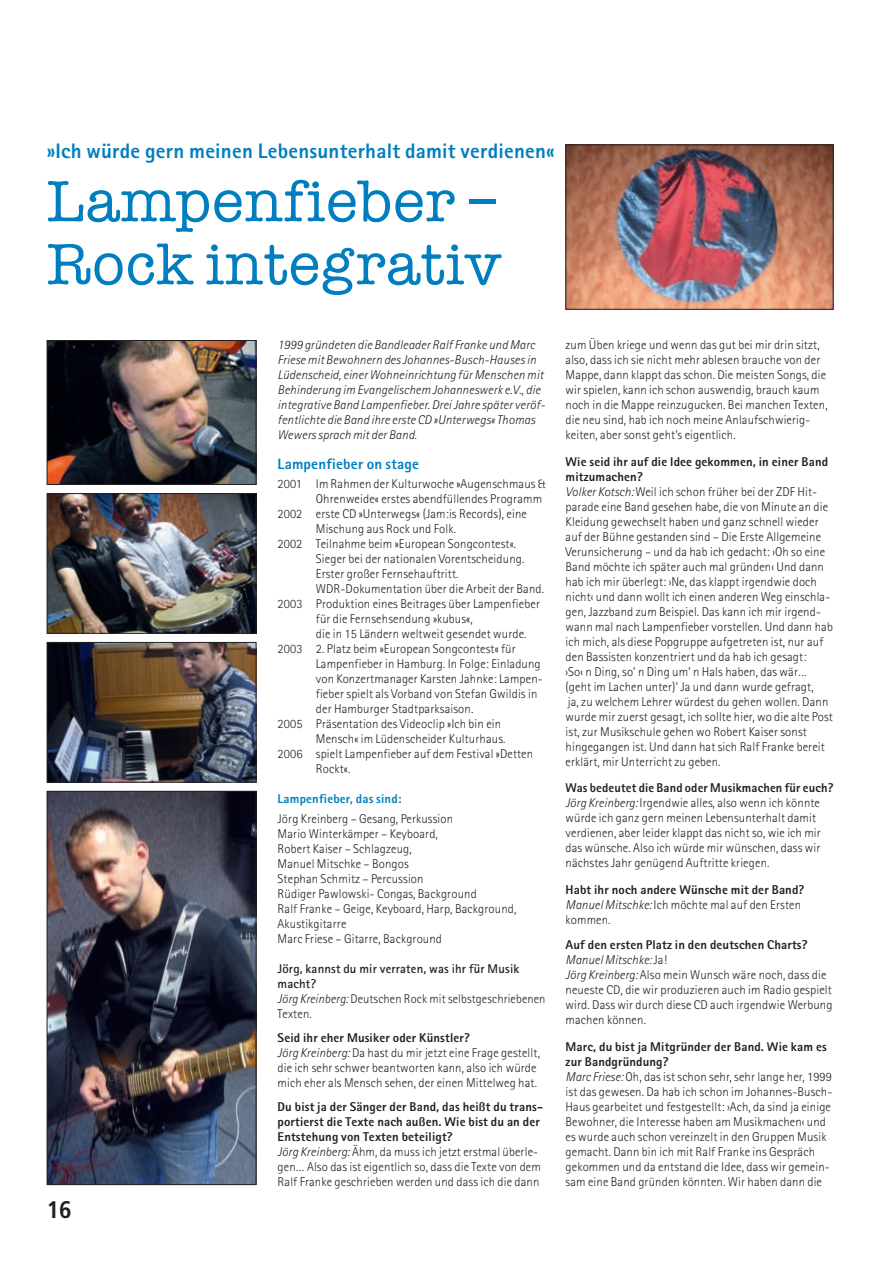
<style>
.page{position:relative;width:893px;height:1263px;background:#fff}
.page>*{position:absolute;margin:0;border:0;box-sizing:border-box;transform-origin:0 0}
.t1{font:60px/63px "American Typewriter";letter-spacing:.015em;color:#007ebf}
.t2{font:700 condensed 24px "Frutiger";color:#231f20}
.t3{font:800 21px "Rotis Sans Serif";letter-spacing:.01em;color:#007ebf}
.t4{font:800 15px "Rotis Sans Serif";letter-spacing:.01em;color:#007ebf}
.t5{font:300 12.75px/15px "Rotis Sans Serif";letter-spacing:.01em;color:#231f20}
.t6{font:italic 300 12.75px/15px "Rotis Sans Serif";letter-spacing:.01em;color:#231f20}
.t7{font:700 12.75px/15px "Rotis Sans Serif";letter-spacing:.01em;color:#231f20}
.t8{font:800 12.75px/15px "Rotis Sans Serif";letter-spacing:.01em;color:#231f20}
.t9{font:800 12.75px "Rotis Sans Serif";letter-spacing:.01em;color:#007ebf}
.s1{font-weight:300;font-style:italic}
.s2{font-weight:300}
.s3{font-weight:800}
.s4{font-style:italic}
</style>
<div class="page">
<img style="left:568px;top:147px;width:263px;height:161px">
<div style="left:566px;top:145px;width:267px;height:165px;border:1px solid #231f20"></div>
<img style="left:49px;top:342px;width:205px;height:141px">
<div style="left:47px;top:340px;width:209px;height:145px;border:1px solid #231f20"></div>
<img style="left:49px;top:495px;width:205px;height:137px">
<div style="left:47px;top:493px;width:209px;height:141px;border:1px solid #231f20"></div>
<img style="left:49px;top:644px;width:205px;height:136px">
<div style="left:47px;top:642px;width:209px;height:140px;border:1px solid #231f20"></div>
<img style="left:49px;top:793px;width:205px;height:390px">
<div style="left:47px;top:791px;width:209px;height:394px;border:1px solid #231f20"></div>
<h3 class="t3" style="left:47px;top:144px;width:509px">»Ich würde gern meinen Lebensunterhalt damit verdienen«</h3>
<h1 class="t1" style="left:47px;top:170px;width:456px">Lampenfieber –<br>Rock integrativ</h1>
<h2 class="t2" style="left:47px;top:1199px;width:26px">16</h2>
<p class="t6" style="left:278px;top:338px;width:269px">1999 gründeten die Bandleader Ralf Franke und Marc Friese mit Bewohnern des Johannes-Busch-Hauses in Lüdenscheid, einer Wohneinrichtung für Menschen mit Behinderung im Evangelischem Johanneswerk e.V., die integrative Band Lampenfieber. Drei Jahre später veröf&shy;fentlichte die Band ihre erste CD »Unterwegs« Thomas Wewers sprach mit der Band.</p>
<p class="t4" style="left:278px;top:459px;width:143px">Lampenfieber on stage</p>
<p class="t5" style="left:278px;top:478px;width:269px">2001 Im Rahmen der Kulturwoche »Augenschmaus &amp;</p>
<p class="t5" style="left:316px;top:493px;width:228px">Ohrenweide« erstes abendfüllendes Programm</p>
<p class="t5" style="left:278px;top:508px;width:251px">2002 erste CD »Unterwegs« (Jam:is Records), eine</p>
<p class="t5" style="left:316px;top:523px;width:142px">Mischung aus Rock und Folk.</p>
<p class="t5" style="left:278px;top:538px;width:240px">2002 Teilnahme beim »European Songcontest«.</p>
<p class="t5" style="left:316px;top:553px;width:210px">Sieger bei der nationalen Vorentscheidung.</p>
<p class="t5" style="left:316px;top:568px;width:144px">Erster großer Fernsehauftritt.</p>
<p class="t5" style="left:316px;top:583px;width:230px">WDR-Dokumentation über die Arbeit der Band.</p>
<p class="t5" style="left:278px;top:598px;width:264px">2003 Produktion eines Beitrages über Lampenfieber</p>
<p class="t5" style="left:316px;top:613px;width:158px">für die Fernsehsendung »kubus«,</p>
<p class="t5" style="left:316px;top:628px;width:212px">die in 15 Ländern weltweit gesendet wurde.</p>
<p class="t5" style="left:278px;top:643px;width:240px">2003 2. Platz beim »European Songcontest« für</p>
<p class="t5" style="left:316px;top:658px;width:226px">Lampenfieber in Hamburg. In Folge: Einladung</p>
<p class="t5" style="left:316px;top:673px;width:229px">von Konzertmanager Karsten Jahnke: Lampen-</p>
<p class="t5" style="left:316px;top:688px;width:223px">fieber spielt als Vorband von Stefan Gwildis in</p>
<p class="t5" style="left:316px;top:703px;width:159px">der Hamburger Stadtparksaison.</p>
<p class="t5" style="left:278px;top:718px;width:225px">2005 Präsentation des Videoclip »Ich bin ein</p>
<p class="t5" style="left:316px;top:733px;width:191px">Mensch« im Lüdenscheider Kulturhaus.</p>
<p class="t5" style="left:278px;top:748px;width:257px">2006 spielt Lampenfieber auf dem Festival »Detten</p>
<p class="t5" style="left:316px;top:763px;width:36px">Rockt«.</p>
<p class="t9" style="left:278px;top:795px;width:126px">Lampenfieber, das sind:</p>
<p class="t5" style="left:278px;top:812px;width:240px">Jörg Kreinberg – Gesang, Perkussion<br>Mario Winterkämper – Keyboard,<br>Robert Kaiser – Schlagzeug,<br>Manuel Mitschke – Bongos<br>Stephan Schmitz – Percussion<br>Rüdiger Pawlowski- Congas, Background<br>Ralf Franke – Geige, Keyboard, Harp, Background,<br>Akustikgitarre<br>Marc Friese – Gitarre, Background</p>
<p class="t7" style="left:278px;top:962px;width:269px">Jörg, kannst du mir verraten, was ihr für Musik macht?<br><span class="s1">Jörg Kreinberg:</span> <span class="s2">Deutschen Rock mit selbstgeschriebenen<br>Texten.</span></p>
<p class="t5" style="left:278px;top:1032px;width:264px"><span class="s3">Seid ihr eher Musiker oder Künstler?<br></span><span class="s4">Jörg Kreinberg:</span> Da hast du mir jetzt eine Frage gestellt, die ich sehr schwer beantworten kann, also ich würde mich eher als Mensch sehen, der einen Mittelweg hat.</p>
<p class="t5" style="left:278px;top:1101px;width:267px"><span class="s3">Du bist ja der Sänger der Band, das heißt du trans&shy;portierst die Texte nach außen. Wie bist du an der Entstehung von Texten beteiligt?<br></span><span class="s4">Jörg Kreinberg:</span> Ähm, da muss ich jetzt erstmal überle&shy;gen… Also das ist eigentlich so, dass die Texte von dem Ralf Franke geschrieben werden und dass ich die dann</p>
<p class="t5" style="left:566px;top:338px;width:264px">zum Üben kriege und wenn das gut bei mir drin sitzt, also, dass ich sie nicht mehr ablesen brauche von der Mappe, dann klappt das schon. Die meisten Songs, die wir spielen, kann ich schon auswendig, brauch kaum noch in die Mappe reinzugucken. Bei manchen Texten, die neu sind, hab ich noch meine Anlaufschwierig&shy;keiten, aber sonst geht’s eigentlich.</p>
<p class="t5" style="left:566px;top:455px;width:269px"><span class="s3">Wie seid ihr auf die Idee gekommen, in einer Band mitzumachen?<br></span><span class="s4">Volker Kotsch:</span> Weil ich schon früher bei der ZDF Hit&shy;parade eine Band gesehen habe, die von Minute an die Kleidung gewechselt haben und ganz schnell wieder auf der Bühne gestanden sind – Die Erste Allgemeine Verunsicherung – und da hab ich gedacht: ›Oh so eine Band möchte ich später auch mal gründen‹ Und dann hab ich mir überlegt: ›Ne, das klappt irgendwie doch nicht‹ und dann wollt ich einen anderen Weg einschla&shy;gen, Jazzband zum Beispiel. Das kann ich mir irgend&shy;wann mal nach Lampenfieber vorstellen. Und dann hab ich mich, als diese Popgruppe aufgetreten ist, nur auf den Bassisten konzentriert und da hab ich gesagt:<br>›So‹ n Ding, so’ n Ding um’ n Hals haben, das wär… (geht im Lachen unter)’ Ja und dann wurde gefragt,<br>ja, zu welchem Lehrer würdest du gehen wollen. Dann wurde mir zuerst gesagt, ich sollte hier, wo die alte Post ist, zur Musikschule gehen wo Robert Kaiser sonst hingegangen ist. Und dann hat sich Ralf Franke bereit erklärt, mir Unterricht zu geben.</p>
<p class="t5" style="left:566px;top:781px;width:269px"><span class="s3">Was bedeutet die Band oder Musikmachen für euch?<br></span><span class="s4">Jörg Kreinberg:</span> Irgendwie alles, also wenn ich könnte würde ich ganz gern meinen Lebensunterhalt damit verdienen, aber leider klappt das nicht so, wie ich mir das wünsche. Also ich würde mir wünschen, dass wir nächstes Jahr genügend Auftritte kriegen.</p>
<p class="t8" style="left:566px;top:883px;width:240px">Habt ihr noch andere Wünsche mit der Band?<br><span class="s1">Manuel Mitschke:</span> <span class="s2">Ich möchte mal auf den Ersten kommen.</span></p>
<p class="t5" style="left:566px;top:938px;width:268px"><span class="s3">Auf den ersten Platz in den deutschen Charts?<br></span><span class="s4">Manuel Mitschke:</span> Ja!<br><span class="s4">Jörg Kreinberg:</span> Also mein Wunsch wäre noch, dass die neueste CD, die wir produzieren auch im Radio gespielt wird. Dass wir durch diese CD auch irgendwie Werbung machen können.</p>
<p class="t5" style="left:566px;top:1040px;width:268px"><span class="s3">Marc, du bist ja Mitgründer der Band. Wie kam es zur Bandgründung?<br></span><span class="s4">Marc Friese:</span> Oh, das ist schon sehr, sehr lange her, 1999 ist das gewesen. Da hab ich schon im Johannes-Busch-Haus gearbeitet und festgestellt: ›Ach, da sind ja einige Bewohner, die Interesse haben am Musikmachen‹ und es wurde auch schon vereinzelt in den Gruppen Musik gemacht. Dann bin ich mit Ralf Franke ins Gespräch gekommen und da entstand die Idee, dass wir gemein&shy;sam eine Band gründen könnten. Wir haben dann die</p>
</div>
